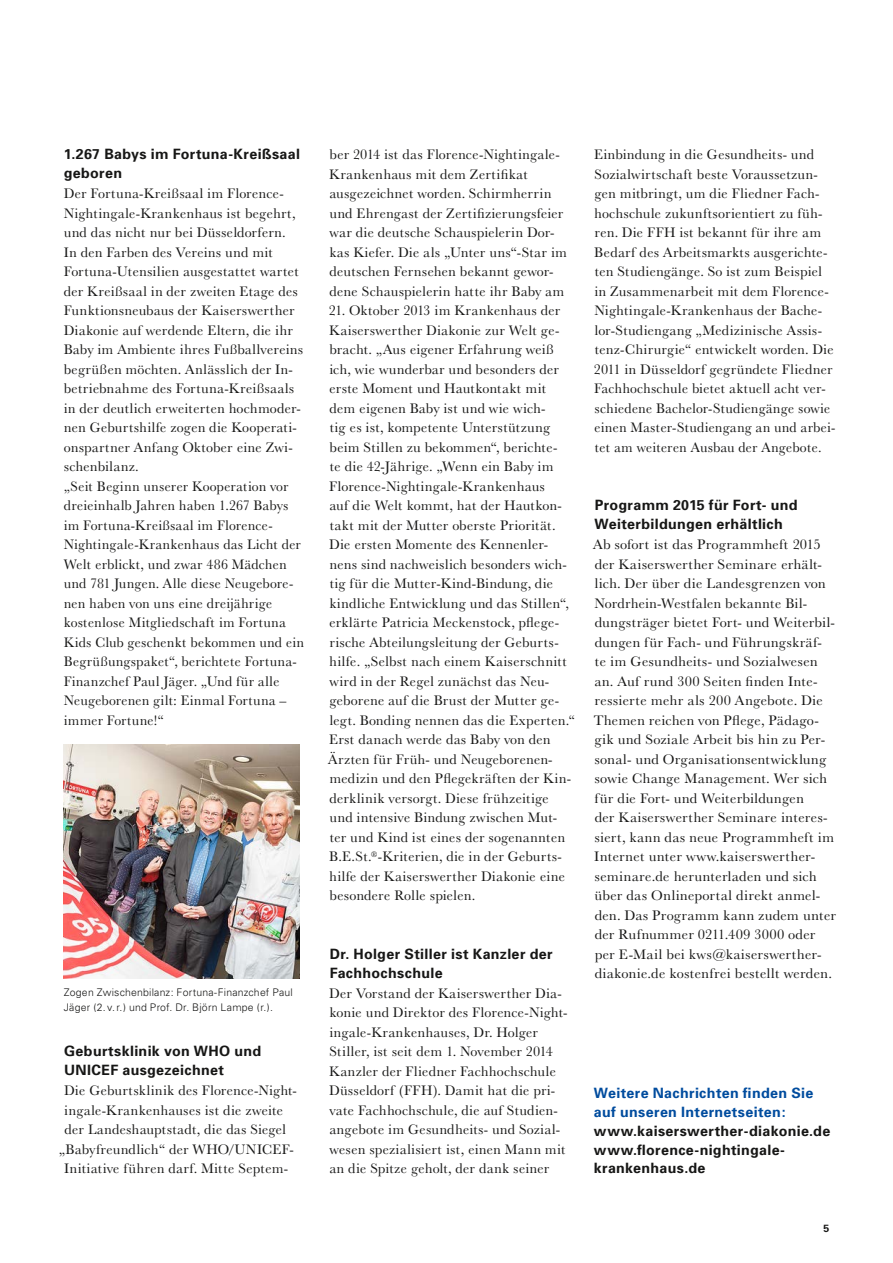
<style>
.page{position:relative;width:893px;height:1263px;background:#fff}
.page>*{position:absolute;margin:0;border:0;box-sizing:border-box;transform-origin:0 0}
.t1{font:14.25px/19.5px "Baskerville No 2 BT";letter-spacing:-.005em;color:#171716}
.t2{font:700 14.25px/18.8px "Univers";letter-spacing:.025em;color:#171716}
.t3{font:700 14.25px/18.8px "Univers";letter-spacing:.025em;color:#004c9e}
.t4{font:300 10.5px/15px "Univers";letter-spacing:.02em;color:#171716}
.t5{font:700 10.5px "Univers";color:#171716}
</style>
<div class="page">
<img style="left:64px;top:744px;width:235px;height:234px">
<p class="t2" style="left:64px;top:145px;width:238px">1.267 Babys im Fortuna-Kreißsaal geboren</p>
<p class="t1" style="left:64px;top:183px;width:242px">Der Fortuna-Kreißsaal im Florence-Nightingale-Krankenhaus ist begehrt, und das nicht nur bei Düsseldorfern.<br>In den Farben des Vereins und mit Fortuna-Utensilien ausgestattet wartet der Kreißsaal in der zweiten Etage des Funktionsneubaus der Kaiserswerther Diakonie auf werdende Eltern, die ihr Baby im Ambiente ihres Fußballvereins begrüßen möchten. Anlässlich der In&shy;betriebnahme des Fortuna-Kreißsaals in der deutlich erweiterten hochmoder&shy;nen Geburtshilfe zogen die Kooperati&shy;onspartner Anfang Oktober eine Zwi&shy;schenbilanz.<br>„Seit Beginn unserer Kooperation vor dreieinhalb Jahren haben 1.267 Babys im Fortuna-Kreißsaal im Florence-Nightingale-Krankenhaus das Licht der Welt erblickt, und zwar 486 Mädchen und 781 Jungen. Alle diese Neugebore&shy;nen haben von uns eine dreijährige kostenlose Mitgliedschaft im Fortuna Kids Club geschenkt bekommen und ein Begrüßungspaket“, berichtete Fortuna-Finanzchef Paul Jäger. „Und für alle Neugeborenen gilt: Einmal Fortuna – immer Fortune!“</p>
<p class="t4" style="left:64px;top:985px;width:231px">Zogen Zwischenbilanz: Fortuna-Finanzchef Paul<br>Jäger (2. v.r.) und Prof. Dr. Björn Lampe (r.).</p>
<p class="t2" style="left:64px;top:1042px;width:198px">Geburtsklinik von WHO und<br>UNICEF ausgezeichnet</p>
<p class="t1" style="left:59px;top:1080px;width:239px;text-align:center">Die Geburtsklinik des Florence-Night&shy;ingale-Krankenhauses ist die zweite der Landeshauptstadt, die das Siegel „Babyfreundlich“ der WHO/UNICEF-Initiative führen darf. Mitte Septem-</p>
<p class="t1" style="left:329px;top:144px;width:239px">ber 2014 ist das Florence-Nightingale-Krankenhaus mit dem Zertifikat ausgezeichnet worden. Schirmherrin und Ehrengast der Zertifizierungsfeier war die deutsche Schauspielerin Dor&shy;kas Kiefer. Die als „Unter uns“-Star im deutschen Fernsehen bekannt gewor&shy;dene Schauspielerin hatte ihr Baby am</p>
<p class="t1" style="left:328px;top:300px;width:248px">21. Oktober 2013 im Krankenhaus der Kaiserswerther Diakonie zur Welt ge&shy;bracht. „Aus eigener Erfahrung weiß ich, wie wunderbar und besonders der erste Moment und Hautkontakt mit dem eigenen Baby ist und wie wich-<br>tig es ist, kompetente Unterstützung beim Stillen zu bekommen“, berichte-<br>te die 42-Jährige. „Wenn ein Baby im Florence-Nightingale-Krankenhaus<br>auf die Welt kommt, hat der Hautkon&shy;takt mit der Mutter oberste Priorität.<br>Die ersten Momente des Kennenler&shy;nens sind nachweislich besonders wich&shy;tig für die Mutter-Kind-Bindung, die kindliche Entwicklung und das Stillen“, erklärte Patricia Meckenstock, pflege&shy;rische Abteilungsleitung der Geburts&shy;hilfe. „Selbst nach einem Kaiserschnitt wird in der Regel zunächst das Neu&shy;geborene auf die Brust der Mutter ge&shy;legt. Bonding nennen das die Experten.“ Erst danach werde das Baby von den Ärzten für Früh- und Neugeborenen&shy;medizin und den Pflegekräften der Kin&shy;derklinik versorgt. Diese frühzeitige<br>und intensive Bindung zwischen Mut&shy;ter und Kind ist eines der sogenannten B.E.St.<sup>®</sup>-Kriterien, die in der Geburts&shy;hilfe der Kaiserswerther Diakonie eine besondere Rolle spielen.</p>
<p class="t2" style="left:330px;top:944px;width:225px">Dr. Holger Stiller ist Kanzler der<br>Fachhochschule</p>
<p class="t1" style="left:329px;top:983px;width:239px">Der Vorstand der Kaiserswerther Dia&shy;konie und Direktor des Florence-Night&shy;ingale-Krankenhauses, Dr. Holger Stiller, ist seit dem 1. November 2014<br>Kanzler der Fliedner Fachhochschule Düsseldorf (FFH). Damit hat die pri&shy;vate Fachhochschule, die auf Studien&shy;angebote im Gesundheits- und Sozial&shy;wesen spezialisiert ist, einen Mann mit an die Spitze geholt, der dank seiner</p>
<p class="t1" style="left:594px;top:144px;width:243px">Einbindung in die Gesundheits- und Sozialwirtschaft beste Voraussetzun&shy;gen mitbringt, um die Fliedner Fach&shy;hochschule zukunftsorientiert zu füh&shy;ren. Die FFH ist bekannt für ihre am Bedarf des Arbeitsmarkts ausgerichte&shy;ten Studiengänge. So ist zum Beispiel in Zusammenarbeit mit dem Florence-Nightingale-Krankenhaus der Bache&shy;lor-Studiengang „Medizinische Assis&shy;tenz-Chirurgie“ entwickelt worden. Die 2011 in Düsseldorf gegründete Fliedner Fachhochschule bietet aktuell acht ver&shy;schiedene Bachelor-Studiengänge sowie einen Master-Studiengang an und arbei&shy;tet am weiteren Ausbau der Angebote.</p>
<p class="t2" style="left:594px;top:496px;width:204px">Programm 2015 für Fort- und<br>Weiterbildungen erhältlich</p>
<p class="t1" style="left:593px;top:534px;width:245px">Ab sofort ist das Programmheft 2015 der Kaiserswerther Seminare erhält&shy;lich. Der über die Landesgrenzen von Nordrhein-Westfalen bekannte Bil&shy;dungsträger bietet Fort- und Weiterbil&shy;dungen für Fach- und Führungskräf-<br>te im Gesundheits- und Sozialwesen an. Auf rund 300 Seiten finden Inte&shy;ressierte mehr als 200 Angebote. Die Themen reichen von Pflege, Pädago&shy;gik und Soziale Arbeit bis hin zu Per&shy;sonal- und Organisationsentwicklung sowie Change Management. Wer sich für die Fort- und Weiterbildungen<br>der Kaiserswerther Seminare interes&shy;siert, kann das neue Programmheft im Internet unter www.kaiserswerther&shy;seminare.de herunterladen und sich über das Onlineportal direkt anmel&shy;den. Das Programm kann zudem unter der Rufnummer 0211.409 3000 oder per E-Mail bei kws@kaiserswerther&shy;diakonie.de kostenfrei bestellt werden.</p>
<p class="t3" style="left:594px;top:1084px;width:221px">Weitere Nachrichten finden Sie auf unseren Internetseiten:</p>
<p class="t2" style="left:594px;top:1121px;width:238px">www.kaiserswerther-diakonie.de www.florence-nightingale&shy;krankenhaus.de</p>
<p class="t5" style="left:823px;top:1222px;width:7px">5</p>
</div>
